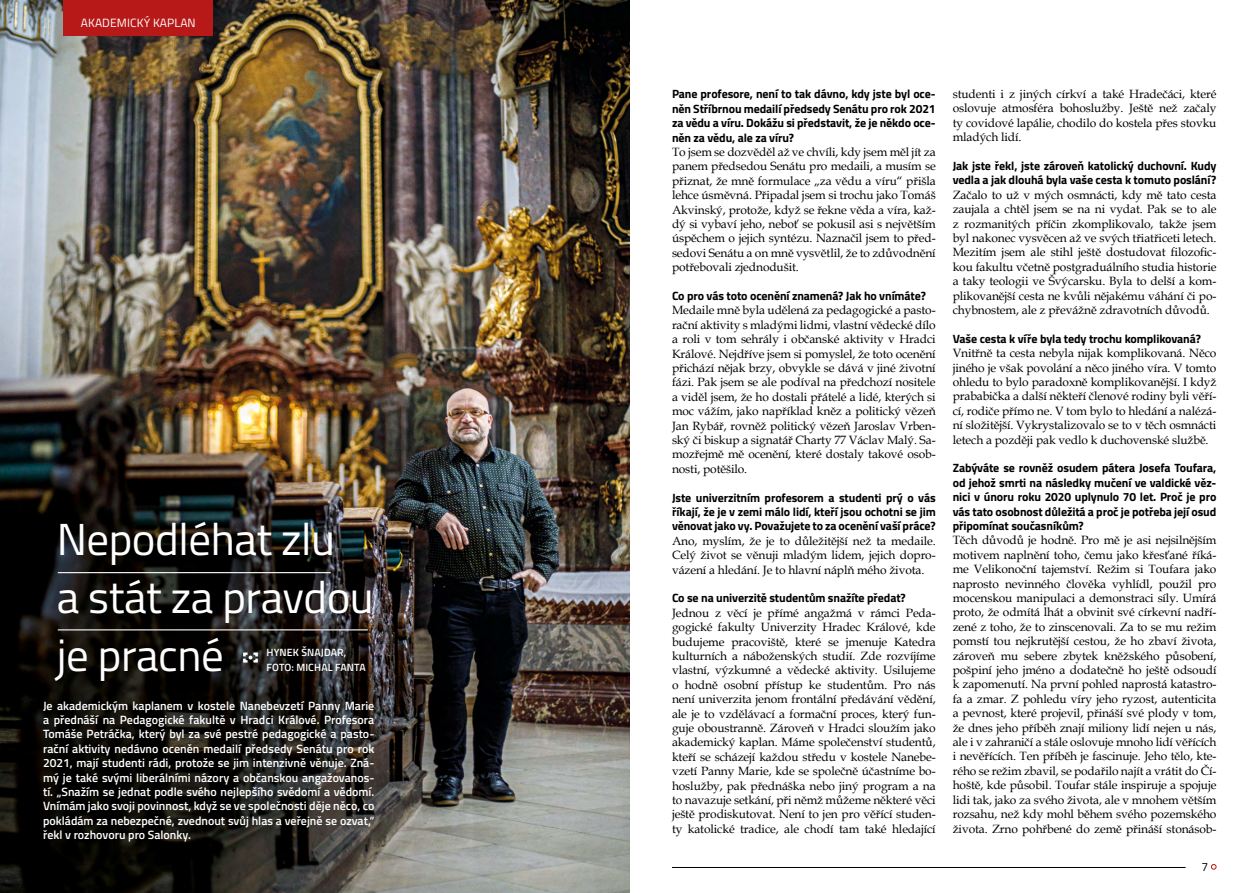
<style>
.page{position:relative;width:1259px;height:893px;background:#fff}
.page>*{position:absolute;margin:0;border:0;box-sizing:border-box;transform-origin:0 0}
.t1{font:45px/57.9px "Titillium Web";letter-spacing:-.01em;color:#fff}
.t2{font:12px/14.4px "Book Antiqua";letter-spacing:-.01em;color:#000;text-align:justify}
.t3{font:700 12px/14.4px "Titillium";letter-spacing:-.01em;color:#000;text-align:justify}
.t4{font:600 12px/14.4px "Titillium Web";color:#fff;text-align:justify}
.t5{font:12px "Titillium Web";letter-spacing:.01em;color:#fff}
.t6{font:12px "Titillium Web";color:#000}
.t7{font:600 10.5px/15px "Titillium Web";letter-spacing:.01em;color:#fff}
</style>
<div class="page">
<img style="left:0;top:0;width:629px;height:893px">
<svg style="left:1211px;top:864px;width:5px;height:5px"></svg>
<hr style="left:672px;top:867px;width:513px;height:1px;background:#000">
<svg style="left:243px;top:653px;width:15px;height:9px"></svg>
<hr style="left:58px;top:572px;width:273px;height:1px;background:#fff">
<hr style="left:58px;top:629px;width:310px;height:1px;background:#fff">
<div style="left:63px;top:0;width:150px;height:35px;background:#b71918"></div>
<p class="t5" style="left:81px;top:14px;width:116px">AKADEMICKÝ KAPLAN</p>
<h1 class="t1" style="left:57px;top:509px;width:318px">Nepodléhat zlu<br>a stát za pravdou je pracné</h1>
<p class="t4" style="left:43px;top:697px;width:333px">Je akademickým kaplanem v kostele Nanebevzetí Panny Marie a přednáší na Pedagogické fakultě v Hradci Králové. Profesora Tomáše Petráčka, který byl za své pestré pedagogické a pasto&shy;rační aktivity nedávno oceněn medailí předsedy Senátu pro rok 2021, mají studenti rádi, protože se jim intenzivně věnuje. Zná&shy;mý je také svými liberálními názory a občanskou angažovanos&shy;tí. „Snažím se jednat podle svého nejlepšího svědomí a vědomí.<br>Vnímám jako svoji povinnost, když se ve společnosti děje něco, co pokládám za nebezpečné, zvednout svůj hlas a veřejně se ozvat,“ řekl v rozhovoru pro Salonky.</p>
<p class="t7" style="left:266px;top:644px;width:101px">HYNEK ŠNAJDAR,<br>FOTO: MICHAL FANTA</p>
<p class="t3" style="left:672px;top:86px;width:265px">Pane profesore, není to tak dávno, kdy jste byl oce&shy;něn Stříbrnou medailí předsedy Senátu pro rok 2021 za vědu a víru. Dokážu si představit, že je někdo oce&shy;něn za vědu, ale za víru?</p>
<p class="t2" style="left:672px;top:144px;width:265px">To jsem se dozvěděl až ve chvíli, kdy jsem měl jít za panem předsedou Senátu pro medaili, a musím se přiznat, že mně formulace „za vědu a víru“ přišla lehce úsměvná. Připadal jsem si trochu jako Tomáš Akvinský, protože, když se řekne věda a víra, kaž&shy;dý si vybaví jeho, neboť se pokusil asi s největším úspěchem o jejich syntézu. Naznačil jsem to před&shy;sedovi Senátu a on mně vysvětlil, že to zdůvodnění potřebovali zjednodušit.</p>
<p class="t3" style="left:672px;top:288px;width:255px">Co pro vás toto ocenění znamená? Jak ho vnímáte?</p>
<p class="t2" style="left:672px;top:303px;width:265px">Medaile mně byla udělená za pedagogické a pasto&shy;rační aktivity s mladými lidmi, vlastní vědecké dílo a roli v tom sehrály i občanské aktivity v Hradci Králové. Nejdříve jsem si pomyslel, že toto ocenění přichází nějak brzy, obvykle se dává v jiné životní fázi. Pak jsem se ale podíval na předchozí nositele a viděl jsem, že ho dostali přátelé a lidé, kterých si moc vážím, jako například kněz a politický vězeň Jan Rybář, rovněž politický vězeň Jaroslav Vrben&shy;ský či biskup a signatář Charty 77 Václav Malý. Sa&shy;mozřejmě mě ocenění, které dostaly takové osob&shy;nosti, potěšilo.</p>
<p class="t3" style="left:672px;top:489px;width:265px">Jste univerzitním profesorem a studenti prý o vás říkají, že je v zemi málo lidí, kteří jsou ochotni se jim věnovat jako vy. Považujete to za ocenění vaší práce?</p>
<p class="t2" style="left:672px;top:533px;width:265px">Ano, myslím, že je to důležitější než ta medaile.<br>Celý život se věnuji mladým lidem, jejich dopro&shy;vázení a hledání. Je to hlavní náplň mého života.</p>
<p class="t3" style="left:672px;top:590px;width:235px">Co se na univerzitě studentům snažíte předat?</p>
<p class="t2" style="left:672px;top:605px;width:265px">Jednou z věcí je přímé angažmá v rámci Peda&shy;gogické fakulty Univerzity Hradec Králové, kde budujeme pracoviště, které se jmenuje Katedra kulturních a náboženských studií. Zde rozvíjíme vlastní, výzkumné a vědecké aktivity. Usilujeme o hodně osobní přístup ke studentům. Pro nás není univerzita jenom frontální předávání vědění, ale je to vzdělávací a formační proces, který fun&shy;guje oboustranně. Zároveň v Hradci sloužím jako akademický kaplan. Máme společenství studentů, kteří se scházejí každou středu v kostele Nanebe&shy;vzetí Panny Marie, kde se společně účastníme bo&shy;hoslužby, pak přednáška nebo jiný program a na to navazuje setkání, při němž můžeme některé věci ještě prodiskutovat. Není to jen pro věřící studen&shy;ty katolické tradice, ale chodí tam také hledající</p>
<p class="t2" style="left:952px;top:86px;width:265px">studenti i z jiných církví a také Hradečáci, které oslovuje atmosféra bohoslužby. Ještě než začaly ty covidové lapálie, chodilo do kostela přes stovku mladých lidí.</p>
<p class="t3" style="left:952px;top:158px;width:265px">Jak jste řekl, jste zároveň katolický duchovní. Kudy vedla a jak dlouhá byla vaše cesta k tomuto poslání?</p>
<p class="t2" style="left:952px;top:187px;width:265px">Začalo to už v mých osmnácti, kdy mě tato cesta zaujala a chtěl jsem se na ni vydat. Pak se to ale z rozmanitých příčin zkomplikovalo, takže jsem byl nakonec vysvěcen až ve svých třiatřiceti letech.<br>Mezitím jsem ale stihl ještě dostudovat filozofic&shy;kou fakultu včetně postgraduálního studia historie a taky teologii ve Švýcarsku. Byla to delší a kom&shy;plikovanější cesta ne kvůli nějakému váhání či po&shy;chybnostem, ale z převážně zdravotních důvodů.</p>
<p class="t3" style="left:952px;top:331px;width:250px">Vaše cesta k víře byla tedy trochu komplikovaná?</p>
<p class="t2" style="left:952px;top:346px;width:265px">Vnitřně ta cesta nebyla nijak komplikovaná. Něco jiného je však povolání a něco jiného víra. V tomto ohledu to bylo paradoxně komplikovanější. I když prababička a další někteří členové rodiny byli věří&shy;cí, rodiče přímo ne. V tom bylo to hledání a nalézá&shy;ní složitější. Vykrystalizovalo se to v těch osmnácti letech a později pak vedlo k duchovenské službě.</p>
<p class="t3" style="left:952px;top:460px;width:265px">Zabýváte se rovněž osudem pátera Josefa Toufara, od jehož smrti na následky mučení ve valdické věz&shy;nici v únoru roku 2020 uplynulo 70 let. Proč je pro vás tato osobnost důležitá a proč je potřeba její osud připomínat současníkům?</p>
<p class="t2" style="left:952px;top:533px;width:265px">Těch důvodů je hodně. Pro mě je asi nejsilnějším motivem naplnění toho, čemu jako křesťané říká&shy;me Velikonoční tajemství. Režim si Toufara jako naprosto nevinného člověka vyhlídl, použil pro mocenskou manipulaci a demonstraci síly. Umírá proto, že odmítá lhát a obvinit své církevní nadří&shy;zené z toho, že to zinscenovali. Za to se mu režim pomstí tou nejkrutější cestou, že ho zbaví života, zároveň mu sebere zbytek kněžského působení, pošpiní jeho jméno a dodatečně ho ještě odsoudí k zapomenutí. Na první pohled naprostá katastro&shy;fa a zmar. Z pohledu víry jeho ryzost, autenticita a pevnost, které projevil, přináší své plody v tom, že dnes jeho příběh znají miliony lidí nejen u nás, ale i v zahraničí a stále oslovuje mnoho lidí věřících i nevěřících. Ten příběh je fascinuje. Jeho tělo, kte&shy;rého se režim zbavil, se podařilo najít a vrátit do Čí&shy;hoště, kde působil. Toufar stále inspiruje a spojuje lidi tak, jako za svého života, ale v mnohem větším rozsahu, než kdy mohl během svého pozemského života. Zrno pohřbené do země přináší stonásob-</p>
<p class="t6" style="left:1201px;top:858px;width:8px">7</p>
</div>
